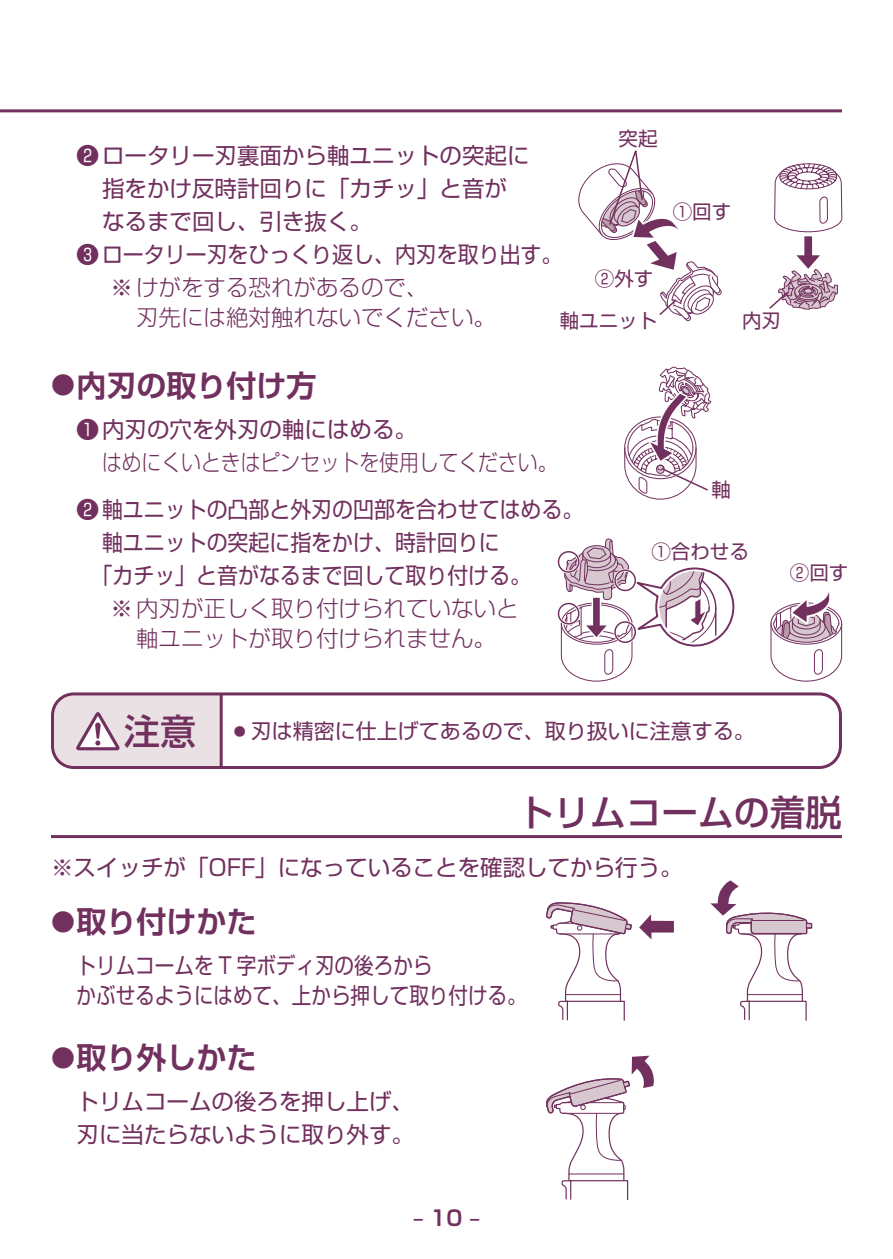
<style>
.page{position:relative;width:893px;height:1259px;background:#fff}
.page>*{position:absolute;margin:0;border:0;box-sizing:border-box;transform-origin:0 0}
.t1{font:500 36px "Shin Go Pro";color:#71305e}
.t2{font:700 30px "Shin Go Pro De";color:#71305e}
.t3{font:22.5px/33px "Shin Go Pro";color:#71305e}
.t4{font:300 22.5px/30px "Shin Go Pro";color:#71305e}
.t5{font:22.5px/30px "Shin Go Pro";color:#71305e;scale:.87 1}
.t6{font:22.5px "Shin Go Pro";color:#71305e;scale:.93 1}
.t7{font:300 22.5px "Shin Go Pro";color:#71305e;scale:.88 1}
.t8{font:21px "Shin Go Pro";color:#71305e}
.t9{font:700 21px "Shin Go Pro De";color:#71305e}
.t10{font:19.5px/42px "Shin Go Pro";color:#71305e;text-align:right}
.s1{font-family:"Shin Go Pro";font-weight:300;font-size:24px}
</style>
<div class="page">
<hr style="left:0;top:109px;width:842px;height:3px;background:#71305e">
<hr style="left:51px;top:835px;width:791px;height:3px;background:#71305e">
<div style="left:53px;top:694px;width:168px;height:73px;background:#eae1e4"></div>
<hr style="left:220px;top:694px;width:3px;height:73px;background:#71305e">
<svg style="left:76px;top:712px;width:44px;height:38px"></svg>
<div style="left:51px;top:692px;width:791px;height:77px;border:3px solid #71305e;border-radius:21px"></div>
<svg style="left:546px;top:902px;width:86px;height:119px"></svg>
<svg style="left:639px;top:914px;width:35px;height:25px"></svg>
<svg style="left:710px;top:880px;width:102px;height:141px"></svg>
<svg style="left:546px;top:1055px;width:108px;height:145px"></svg>
<div style="left:557px;top:602px;width:23px;height:23px;border:3px solid #fff;border-radius:50%"></div>
<div style="left:558px;top:603px;width:21px;height:21px;border:1px solid #71305e;border-radius:50%"></div>
<div style="left:557px;top:550px;width:23px;height:23px;border:3px solid #fff;border-radius:50%"></div>
<div style="left:558px;top:551px;width:21px;height:22px;border:1px solid #71305e;border-radius:50%"></div>
<svg style="left:560px;top:538px;width:174px;height:143px"></svg>
<svg style="left:770px;top:591px;width:72px;height:90px"></svg>
<svg style="left:578px;top:150px;width:144px;height:171px"></svg>
<svg style="left:769px;top:163px;width:73px;height:147px"></svg>
<svg style="left:624px;top:367px;width:87px;height:132px"></svg>
<p class="t3" style="left:77px;top:136px;width:455px">❷ロータリー刃裏面から軸ユニットの突起に</p>
<p class="t3" style="left:102px;top:169px;width:406px">指をかけ反時計回りに「カチッ」と音が</p>
<p class="t3" style="left:102px;top:202px;width:271px">なるまで回し、引き抜く。</p>
<p class="t3" style="left:77px;top:235px;width:487px">❸ロータリー刃をひっくり返し、内刃を取り出す。</p>
<p class="t4" style="left:136px;top:270px;width:362px;text-indent:-26px">※ けがをする恐れがあるので、<br>刃先には絶対触れないでください。</p>
<p class="t10" style="left:618px;top:116px;width:40px">突起</p>
<p class="t10" style="left:560px;top:255px;width:99px">②外す<br>軸ユニット</p>
<p class="t10" style="left:673px;top:188px;width:60px">①回す</p>
<p class="t10" style="left:742px;top:297px;width:41px">内刃</p>
<h2 class="t2" style="left:51px;top:361px;width:267px"><span class="s1">●</span>内刃の取り付け方</h2>
<p class="t3" style="left:77px;top:410px;width:342px">❶内刃の穴を外刃の軸にはめる。</p>
<p class="t7" style="left:102px;top:443px;width:519px">はめにくいときはピンセットを使用してください。</p>
<p class="t3" style="left:77px;top:490px;width:508px">❷軸ユニットの凸部と外刃の凹部を合わせてはめる。</p>
<p class="t6" style="left:102px;top:523px;width:429px">軸ユニットの突起に指をかけ、時計回りに</p>
<p class="t6" style="left:92px;top:556px;width:474px">「カチッ」と音がなるまで回して取り付ける。</p>
<p class="t4" style="left:111px;top:590px;width:410px;text-align:center">※ 内刃が正しく取り付けられていないと軸ユニットが取り付けられません。</p>
<p class="t10" style="left:711px;top:466px;width:21px">軸</p>
<p class="t10" style="left:651px;top:528px;width:99px">①合わせる</p>
<p class="t10" style="left:790px;top:549px;width:60px">②回す</p>
<h1 class="t1" style="left:124px;top:701px;width:73px">注意</h1>
<p class="t8" style="left:234px;top:714px;width:522px"><sup>●</sup> 刃は精密に仕上げてあるので、取り扱いに注意する。</p>
<h1 class="t1" style="left:518px;top:783px;width:325px">トリムコームの着脱</h1>
<p class="t3" style="left:51px;top:848px;width:633px">※スイッチが「OFF」になっていることを確認してから行う。</p>
<h2 class="t2" style="left:51px;top:897px;width:207px"><span class="s1">●</span>取り付けかた</h2>
<p class="t5" style="left:77px;top:947px;width:519px">トリムコームを T 字ボディ刃の後ろから<br>かぶせるようにはめて、上から押して取り付ける。</p>
<h2 class="t2" style="left:51px;top:1033px;width:207px"><span class="s1">●</span>取り外しかた</h2>
<p class="t3" style="left:77px;top:1082px;width:339px">トリムコームの後ろを押し上げ、刃に当たらないように取り外す。</p>
<p class="t9" style="left:413px;top:1201px;width:68px">‒ 10 ‒</p>
</div>
